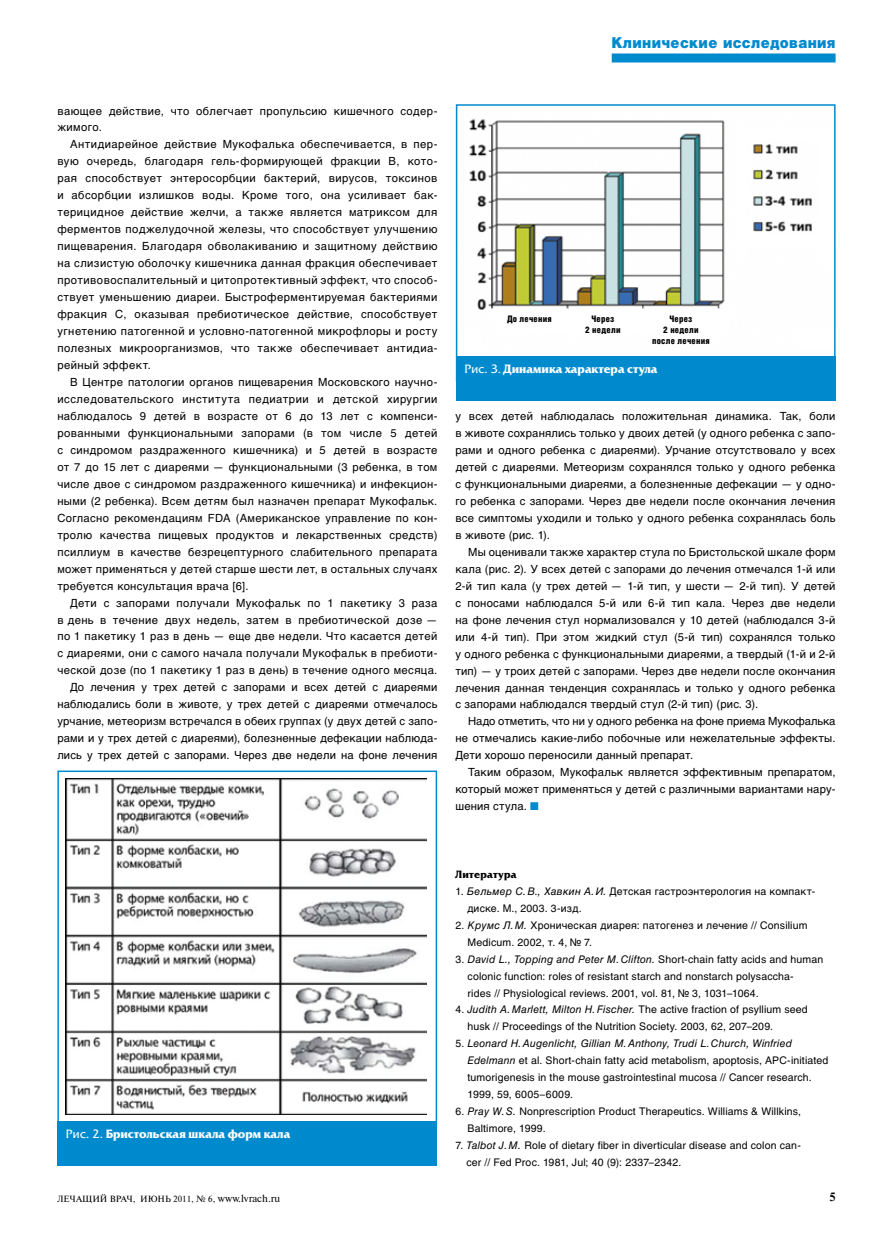
<style>
.page{position:relative;width:893px;height:1234px;background:#fff}
.page>*{position:absolute;margin:0;border:0;box-sizing:border-box;transform-origin:0 0}
.t1{font:900 15px "Helios C Bl";letter-spacing:.025em;color:#008ace;scale:.9 1}
.t2{font:700 12px "Friz Quadrata C";letter-spacing:.005em;color:#fff}
.t3{font:700 12px "Newton C";color:#000}
.t4{font:11.25px/17px "Helvetica C";letter-spacing:.02em;color:#000;text-align:justify}
.t5{font:10.5px/17px "Helvetica C";letter-spacing:.015em;color:#000}
.t6{font:700 10.5px "Friz Quadrata C";letter-spacing:.03em;color:#000}
.t7{font:900 condensed 9px/10.8px "Helios C Cn Bl";letter-spacing:.025em;color:#000;text-align:center}
.t8{font:9px "Newton C";color:#000}
.s1{font-weight:400}
.s2{color:#008ace}
.s3{font-style:italic}
.s4{font-size:10.5px}
</style>
<div class="page">
<div style="left:612px;top:53px;width:224px;height:9px;background:#008ace"></div>
<img style="left:469px;top:119px;width:343px;height:191px">
<div style="left:456px;top:104px;width:380px;height:278px;border:2px solid #008ace"></div>
<div style="left:456px;top:355px;width:380px;height:45px;background:#008ace"></div>
<img style="left:66px;top:778px;width:361px;height:336px">
<div style="left:57px;top:770px;width:380px;height:357px;border:2px solid #008ace"></div>
<div style="left:57px;top:1120px;width:380px;height:45px;background:#008ace"></div>
<h1 class="t1" style="left:611px;top:33px;width:251px">Клинические исследования</h1>
<p class="t4" style="left:57px;top:102px;width:382px">вающее действие, что облегчает пропульсию кишечного содер&shy;жимого.</p>
<p class="t4" style="left:57px;top:136px;width:382px;text-indent:13px">Антидиарейное действие Мукофалька обеспечивается, в пер&shy;вую очередь, благодаря гель-формирующей фракции B, кото&shy;рая способствует энтеросорбции бактерий, вирусов, токсинов и абсорбции излишков воды. Кроме того, она усиливает бак&shy;терицидное действие желчи, а также является матриксом для ферментов поджелудочной железы, что способствует улучшению пищеварения. Благодаря обволакиванию и защитному действию на слизистую оболочку кишечника данная фракция обеспечивает противовоспалительный и цитопротективный эффект, что способ&shy;ствует уменьшению диареи. Быстроферментируемая бактериями фракция C, оказывая пребиотическое действие, способствует угнетению патогенной и условно-патогенной микрофлоры и росту полезных микроорганизмов, что также обеспечивает антидиа&shy;рейный эффект.</p>
<p class="t4" style="left:57px;top:373px;width:382px;text-indent:13px">В Центре патологии органов пищеварения Московского научно&shy;исследовательского института педиатрии и детской хирургии наблюдалось 9 детей в возрасте от 6 до 13 лет с компенси&shy;рованными функциональными запорами (в том числе 5 детей с синдромом раздраженного кишечника) и 5 детей в возрасте от 7 до 15 лет с диареями — функциональными (3 ребенка, в том числе двое с синдромом раздраженного кишечника) и инфекцион&shy;ными (2 ребенка). Всем детям был назначен препарат Мукофальк.<br>Согласно рекомендациям FDA (Американское управление по кон&shy;тролю качества пищевых продуктов и лекарственных средств) псиллиум в качестве безрецептурного слабительного препарата может применяться у детей старше шести лет, в остальных случаях требуется консультация врача [6].</p>
<p class="t4" style="left:57px;top:594px;width:382px;text-align:right">Дети с запорами получали Мукофальк по 1 пакетику 3 раза<br>в день в течение двух недель, затем в пребиотической дозе — по 1 пакетику 1 раз в день — еще две недели. Что касается детей с диареями, они с самого начала получали Мукофальк в пребиоти&shy;ческой дозе (по 1 пакетику 1 раз в день) в течение одного месяца.<br>До лечения у трех детей с запорами и всех детей с диареями наблюдались боли в животе, у трех детей с диареями отмечалось урчание, метеоризм встречался в обеих группах (у двух детей с запо&shy;рами и у трех детей с диареями), болезненные дефекации наблюда&shy;лись у трех детей с запорами. Через две недели на фоне лечения</p>
<p class="t7" style="left:507px;top:313px;width:46px">До лечения</p>
<p class="t7" style="left:591px;top:313px;width:25px">Через</p>
<p class="t7" style="left:669px;top:313px;width:25px">Через</p>
<p class="t7" style="left:585px;top:324px;width:37px">2 недели</p>
<p class="t7" style="left:652px;top:324px;width:59px">2 недели после лечения</p>
<p class="t2" style="left:464px;top:361px;width:195px"><span class="s1">Рис. 3.</span> Динамика характера стула</p>
<p class="t4" style="left:455px;top:407px;width:382px">у всех детей наблюдалась положительная динамика. Так, боли в животе сохранялись только у двоих детей (у одного ребенка с запо&shy;рами и одного ребенка с диареями). Урчание отсутствовало у всех детей с диареями. Метеоризм сохранялся только у одного ребенка с функциональными диареями, а болезненные дефекации — у одно&shy;го ребенка с запорами. Через две недели после окончания лечения все симптомы уходили и только у одного ребенка сохранялась боль в животе (рис. 1).</p>
<p class="t4" style="left:455px;top:543px;width:382px;text-indent:13px">Мы оценивали также характер стула по Бристольской шкале форм кала (рис. 2). У всех детей с запорами до лечения отмечался 1‑й или 2‑й тип кала (у трех детей — 1‑й тип, у шести — 2‑й тип). У детей с поносами наблюдался 5‑й или 6‑й тип кала. Через две недели на фоне лечения стул нормализовался у 10 детей (наблюдался 3‑й или 4‑й тип). При этом жидкий стул (5‑й тип) сохранялся только у одного ребенка с функциональными диареями, а твердый (1‑й и 2‑й тип) — у троих детей с запорами. Через две недели после окончания лечения данная тенденция сохранялась и только у одного ребенка с запорами наблюдался твердый стул (2‑й тип) (рис. 3).</p>
<p class="t4" style="left:455px;top:713px;width:382px;text-indent:13px">Надо отметить, что ни у одного ребенка на фоне приема Мукофалька не отмечались какие-либо побочные или нежелательные эффекты.<br>Дети хорошо переносили данный препарат.</p>
<p class="t4" style="left:455px;top:763px;width:382px;text-indent:13px">Таким образом, Мукофальк является эффективным препаратом, который может применяться у детей с различными вариантами нару&shy;шения стула. <span class="s2">■</span></p>
<p class="t2" style="left:66px;top:1126px;width:226px"><span class="s1">Рис. 2.</span> Бристольская шкала форм кала</p>
<p class="t6" style="left:455px;top:867px;width:63px">Литература</p>
<p class="t5" style="left:467px;top:882px;width:350px;text-indent:-12px">1. <span class="s3">Бельмер С.В., Хавкин А.И.</span> Детская гастроэнтерология на компакт&shy;диске. М., 2003. 3‑изд.</p>
<p class="t5" style="left:468px;top:916px;width:341px;text-indent:-12px">2. <span class="s3">Крумс Л.М.</span> Хроническая диарея: патогенез и лечение // Consilium<br>Medicum. 2002, т. 4, № 7.</p>
<p class="t5" style="left:468px;top:950px;width:357px;text-indent:-12px">3. <span class="s3">David L., Topping and Peter M.Clifton.</span> Short-chain fatty acids and human colonic function: roles of resistant starch and nonstarch polysaccha-<br>rides // Physiological reviews. 2001, vol. 81, № 3, 1031–1064.</p>
<p class="t5" style="left:467px;top:1001px;width:342px;text-indent:-12px">4. <span class="s3">Judith A.Marlett, Milton H.Fischer.</span> The active fraction of psyllium seed husk // Proceedings of the Nutrition Society. 2003, 62, 207–209.</p>
<p class="t5" style="left:467px;top:1034px;width:362px;text-indent:-12px">5. <span class="s3">Leonard H.Augenlicht, Gillian M.Anthony, Trudi L.Church, Winfried Edelmann</span> et al. Short-chain fatty acid metabolism, apoptosis, APC-initiated tumorigenesis in the mouse gastrointestinal mucosa // Cancer research.<br>1999, 59, 6005–6009.</p>
<p class="t5" style="left:468px;top:1102px;width:335px;text-indent:-12px">6. <span class="s3">Pray W.S.</span> Nonprescription Product Therapeutics. Williams &amp; Willkins,<br>Baltimore, 1999.</p>
<p class="t5" style="left:466px;top:1136px;width:336px;text-indent:-11px">7. <span class="s3">Talbot J.M.</span> Role of dietary fiber in diverticular disease and colon can&shy;cer // Fed Proc. 1981, Jul; 40 (9): 2337–2342.</p>
<p class="t8" style="left:57px;top:1193px;width:224px">ЛЕЧАЩИЙ ВРАЧ, ИЮНЬ 2011, № 6, <span class="s4">www.lvrach.ru</span></p>
<p class="t3" style="left:829px;top:1189px;width:8px">5</p>
</div>
